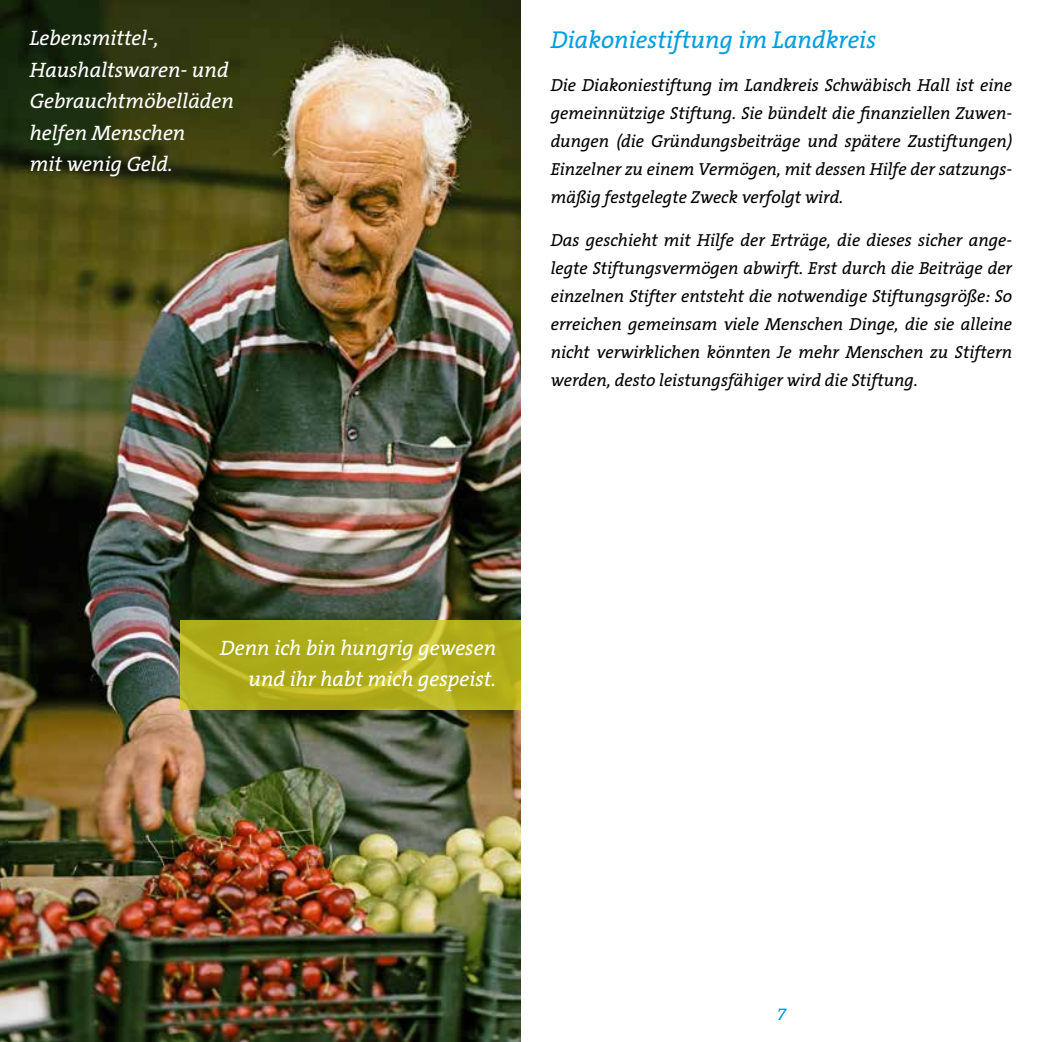
<style>
.page{position:relative;width:1042px;height:1042px;background:#fff}
.page>*{position:absolute;margin:0;border:0;box-sizing:border-box;transform-origin:0 0}
.t1{font:italic 24.5px "The Serif B W5 Plain";color:#009ee0}
.t2{font:italic 21px/31.5px "The Serif B W5 Plain";color:#fff}
.t3{font:italic 17.5px/28px "The Serif B W5 Plain";color:#000;text-align:justify}
.t4{font:italic 17.5px "The Serif B W5 Plain";color:#009ee0}
</style>
<div class="page">
<img style="left:0;top:0;width:521px;height:1042px">
<svg style="left:180px;top:620px;width:341px;height:89px;background:#b1ae1c"></svg>
<p class="t2" style="left:30px;top:23px;width:206px">Lebensmittel-,<br>Haushaltswaren- und<br>Gebrauchtmöbelläden helfen Menschen<br>mit wenig Geld.</p>
<h1 class="t1" style="left:551px;top:24px;width:327px">Diakoniestiftung im Landkreis</h1>
<p class="t3" style="left:551px;top:71px;width:463px">Die Diakoniestiftung im Landkreis Schwäbisch Hall ist eine gemeinnützige Stiftung. Sie bündelt die finanziellen Zuwen&shy;dungen (die Gründungsbeiträge und spätere Zustiftungen)<br>Einzelner zu einem Vermögen, mit dessen Hilfe der satzungs&shy;mäßig festgelegte Zweck verfolgt wird.</p>
<p class="t3" style="left:551px;top:226px;width:463px">Das geschieht mit Hilfe der Erträge, die dieses sicher ange&shy;legte Stiftungsvermögen abwirft. Erst durch die Beiträge der einzelnen Stifter entsteht die notwendige Stiftungsgröße: So erreichen gemeinsam viele Menschen Dinge, die sie alleine nicht verwirklichen könnten Je mehr Menschen zu Stiftern werden, desto leistungsfähiger wird die Stiftung.</p>
<p class="t2" style="left:220px;top:632px;width:277px;text-align:right">Denn ich bin hungrig gewesen und ihr habt mich gespeist.</p>
<p class="t4" style="left:776px;top:1003px;width:11px">7</p>
</div>
